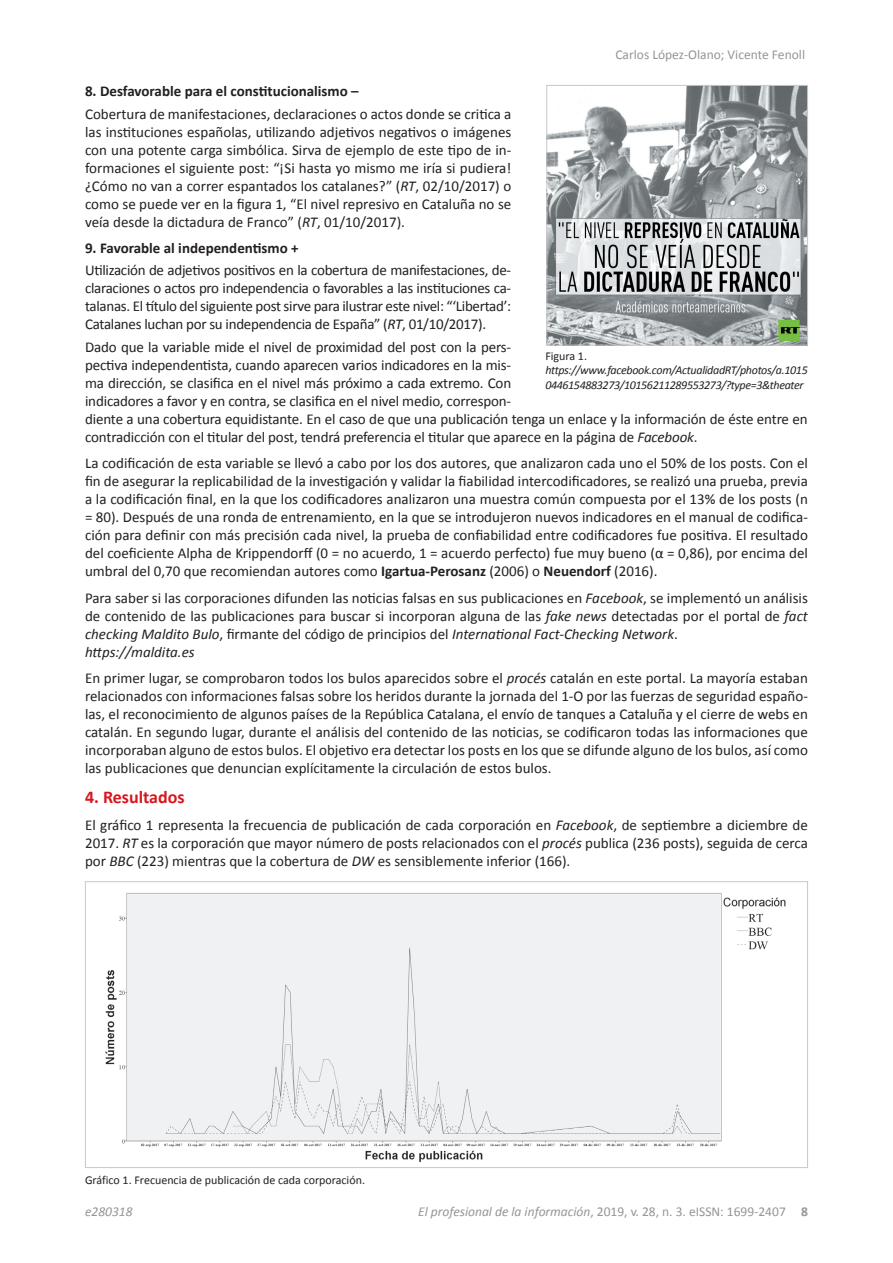
<style>
.page{position:relative;width:893px;height:1263px;background:#fff}
.page>*{position:absolute;margin:0;border:0;box-sizing:border-box;transform-origin:0 0}
.t1{font:700 18px "Calibri";color:#d7171f}
.t2{font:15px/18px "Calibri";letter-spacing:-.01em;color:#231f20;text-align:justify}
.t3{font:700 15px "Calibri";color:#231f20}
.t4{font:13.5px "Calibri";color:#939598}
.t5{font:italic 13.5px "Calibri";color:#939598}
.t6{font:italic 12px/14.4px "Calibri";letter-spacing:-.03em;color:#231f20}
.t7{font:12px "Calibri";color:#231f20}
.s1{font-style:italic}
.s2{font-weight:700}
</style>
<div class="page">
<img style="left:548px;top:87px;width:258px;height:256px">
<div style="left:546px;top:85px;width:262px;height:260px;border:1px solid #c7c8ca"></div>
<img style="left:105px;top:893px;width:681px;height:269px">
<p class="t4" style="left:615px;top:46px;width:191px">Carlos López-Olano; Vicente Fenoll</p>
<p class="t3" style="left:85px;top:82px;width:275px">8. Desfavorable para el constitucionalismo –</p>
<p class="t2" style="left:85px;top:105px;width:428px">Cobertura de manifestaciones, declaraciones o actos donde se critica a las instituciones españolas, utilizando adjetivos negativos o imágenes con una potente carga simbólica. Sirva de ejemplo de este tipo de in&shy;formaciones el siguiente post: “¡Si hasta yo mismo me iría si pudiera! ¿Cómo no van a correr espantados los catalanes?” (<span class="s1">RT</span>, 02/10/2017) o como se puede ver en la figura 1, “El nivel represivo en Cataluña no se veía desde la dictadura de Franco” (<span class="s1">RT</span>, 01/10/2017).</p>
<p class="t3" style="left:85px;top:238px;width:215px">9. Favorable al independentismo +</p>
<p class="t2" style="left:85px;top:261px;width:428px">Utilización de adjetivos positivos en la cobertura de manifestaciones, de&shy;claraciones o actos pro independencia o favorables a las instituciones ca&shy;talanas. El título del siguiente post sirve para ilustrar este nivel: “‘Libertad’:<br>Catalanes luchan por su independencia de España” (<span class="s1">RT</span>, 01/10/2017).</p>
<p class="t2" style="left:85px;top:338px;width:724px;text-align:left">Dado que la variable mide el nivel de proximidad del post con la pers-<br>pectiva independentista, cuando aparecen varios indicadores en la mis-<br>ma dirección, se clasifica en el nivel más próximo a cada extremo. Con<br>indicadores a favor y en contra, se clasifica en el nivel medio, correspon-<br>diente a una cobertura equidistante. En el caso de que una publicación tenga un enlace y la información de éste entre en contradicción con el titular del post, tendrá preferencia el titular que aparece en la página de <span class="s1">Facebook</span>.</p>
<p class="t2" style="left:85px;top:454px;width:724px">La codificación de esta variable se llevó a cabo por los dos autores, que analizaron cada uno el 50% de los posts. Con el fin de asegurar la replicabilidad de la investigación y validar la fiabilidad intercodificadores, se realizó una prueba, previa a la codificación final, en la que los codificadores analizaron una muestra común compuesta por el 13% de los posts (n = 80). Después de una ronda de entrenamiento, en la que se introdujeron nuevos indicadores en el manual de codifica&shy;ción para definir con más precisión cada nivel, la prueba de confiabilidad entre codificadores fue positiva. El resultado del coeficiente Alpha de Krippendorff (0 = no acuerdo, 1 = acuerdo perfecto) fue muy bueno (α = 0,86), por encima del umbral del 0,70 que recomiendan autores como <span class="s2">Igartua-Perosanz</span> (2006) o <span class="s2">Neuendorf</span> (2016).</p>
<p class="t2" style="left:85px;top:589px;width:724px;text-align:left">Para saber si las corporaciones difunden las noticias falsas en sus publicaciones en <span class="s1">Facebook</span>, se implementó un análisis de contenido de las publicaciones para buscar si incorporan alguna de las <span class="s1">fake news</span> detectadas por el portal de <span class="s1">fact checking Maldito Bulo</span>, firmante del código de principios del <span class="s1">International Fact-Checking Network</span>.<br><span class="s1">https://maldita.es</span></p>
<p class="t2" style="left:85px;top:669px;width:724px">En primer lugar, se comprobaron todos los bulos aparecidos sobre el <span class="s1">procés</span> catalán en este portal. La mayoría estaban relacionados con informaciones falsas sobre los heridos durante la jornada del 1-O por las fuerzas de seguridad españo&shy;las, el reconocimiento de algunos países de la República Catalana, el envío de tanques a Cataluña y el cierre de webs en catalán. En segundo lugar, durante el análisis del contenido de las noticias, se codificaron todas las informaciones que incorporaban alguno de estos bulos. El objetivo era detectar los posts en los que se difunde alguno de los bulos, así como las publicaciones que denuncian explícitamente la circulación de estos bulos.</p>
<p class="t1" style="left:85px;top:786px;width:101px">4. Resultados</p>
<p class="t2" style="left:85px;top:816px;width:724px">El gráfico 1 representa la frecuencia de publicación de cada corporación en <span class="s1">Facebook</span>, de septiembre a diciembre de 2017. <span class="s1">RT</span> es la corporación que mayor número de posts relacionados con el <span class="s1">procés</span> publica (236 posts), seguida de cerca por <span class="s1">BBC</span> (223) mientras que la cobertura de <span class="s1">DW</span> es sensiblemente inferior (166).</p>
<p class="t7" style="left:545px;top:348px;width:43px">Figura 1.</p>
<p class="t6" style="left:545px;top:363px;width:264px">https://www.facebook.com/ActualidadRT/photos/a.1015<br>0446154883273/10156211289553273/?type=3&amp;theater</p>
<p class="t7" style="left:85px;top:1172px;width:281px">Gráfico 1. Frecuencia de publicación de cada corporación.</p>
<p class="t5" style="left:85px;top:1202px;width:49px">e280318</p>
<p class="t4" style="left:418px;top:1203px;width:391px"><span class="s1">El profesional de la información</span>, 2019, v. 28, n. 3. eISSN: 1699-2407 <span class="s2">8</span></p>
</div>
